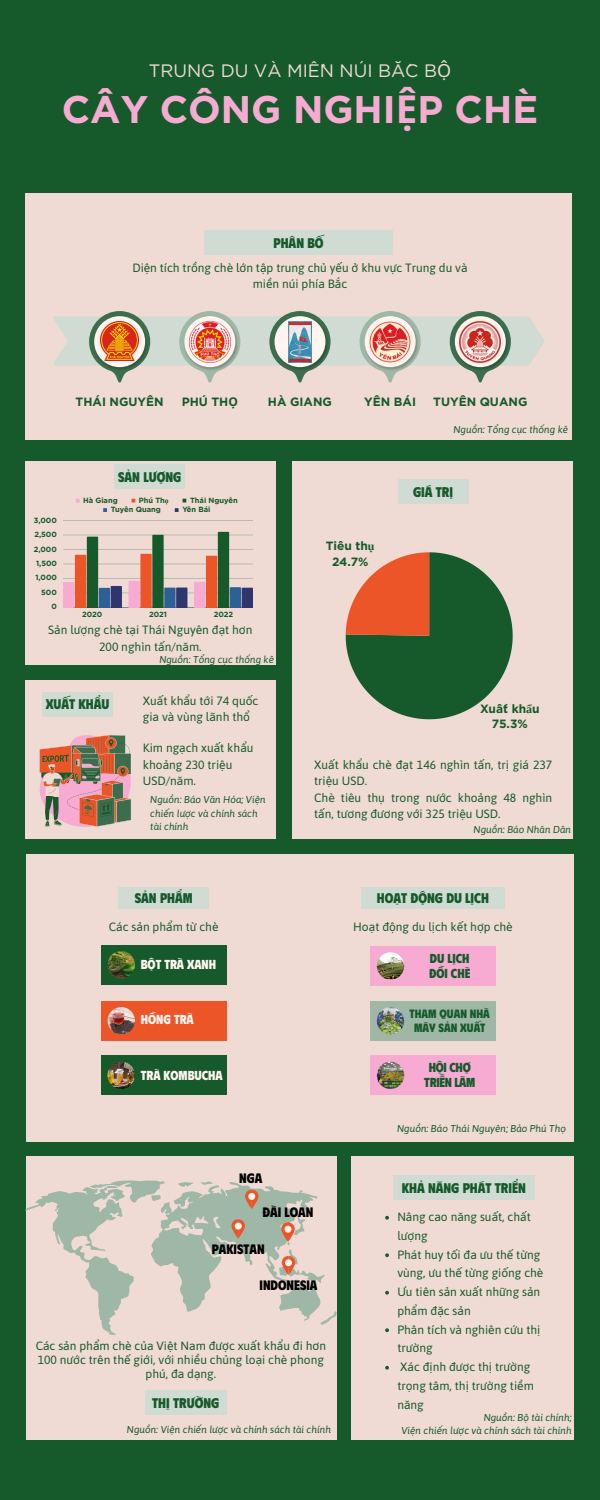
<style>
.page{position:relative;width:600px;height:1500px;background:#165a2b}
.page>*{position:absolute;margin:0;border:0;box-sizing:border-box;transform-origin:0 0}
.t1{font:700 38.5px "Gotham";color:#f7abd2}
.t2{font:18px "Gotham";color:#efdbd4}
.t3{font:800 14px "Phudu";color:#165a2b}
.t4{font:800 13.7px "Phudu";color:#000}
.t5{font:800 13px "Phudu";color:#fff4f0}
.t6{font:800 13px/15px "Phudu";letter-spacing:-.02em;color:#165a2b;text-align:center}
.t7{font:800 13px/15px "Phudu";color:#165a2b}
.t8{font:12px/16.5px "Asap";color:#165a2b}
.t9{font:700 12px/14.7px "Gotham";color:#165a2b;text-align:center}
.t10{font:800 12px/14.2px "Phudu";color:#165a2b;text-align:center}
.t11{font:italic 10px/13.5px "Asap";color:#165a2b}
.t12{font:700 7.5px "Gotham";color:#165a2b}
.s1{font-family:"Noto Sans"}
.s2{font-family:"Liberation Serif"}
</style>
<div class="page">
<div style="left:25px;top:193px;width:547px;height:247px;background:#efdbd4"></div>
<div style="left:27px;top:854px;width:546px;height:288px;background:#efdbd4"></div>
<div style="left:292px;top:462px;width:281px;height:377px;background:#efdbd4"></div>
<div style="left:27px;top:1157px;width:310px;height:283px;background:#efdbd4"></div>
<div style="left:351px;top:1157px;width:222px;height:283px;background:#efdbd4"></div>
<svg style="left:346px;top:552px;width:167px;height:167px"></svg>
<div style="left:204px;top:231px;width:189px;height:24px;background:#cfdbd3"></div>
<div style="left:25px;top:462px;width:251px;height:203px;background:#efdbd4"></div>
<div style="left:115px;top:465px;width:70px;height:24px;background:#cfdbd3"></div>
<div style="left:119px;top:887px;width:90px;height:21px;background:#cfdbd3"></div>
<div style="left:393px;top:1175px;width:142px;height:25px;background:#cfdbd3"></div>
<div style="left:145px;top:1391px;width:81px;height:24px;background:#cfdbd3"></div>
<div style="left:398px;top:480px;width:70px;height:24px;background:#cfdbd3"></div>
<svg style="left:53px;top:311px;width:491px;height:72px"></svg>
<svg style="left:76px;top:499px;width:4px;height:3px"></svg>
<svg style="left:103px;top:508px;width:4px;height:4px"></svg>
<svg style="left:175px;top:508px;width:4px;height:4px"></svg>
<hr style="left:63px;top:593px;width:190px;height:1px;background:#165a2b">
<hr style="left:63px;top:578px;width:190px;height:1px;background:#165a2b">
<hr style="left:63px;top:564px;width:190px;height:1px;background:#165a2b">
<hr style="left:63px;top:549px;width:190px;height:1px;background:#165a2b">
<hr style="left:63px;top:535px;width:190px;height:1px;background:#165a2b">
<hr style="left:63px;top:520px;width:190px;height:1px;background:#165a2b">
<hr style="left:63px;top:607px;width:190px;height:1px;background:#165a2b">
<svg style="left:63px;top:537px;width:59px;height:70px"></svg>
<svg style="left:129px;top:535px;width:58px;height:72px"></svg>
<svg style="left:194px;top:532px;width:59px;height:75px"></svg>
<div style="left:101px;top:1001px;width:125px;height:39px;background:#ec5527"></div>
<img style="left:108px;top:1007px;width:27px;height:27px;border-radius:50%">
<div style="left:370px;top:946px;width:126px;height:40px;background:#f7abd2"></div>
<img style="left:377px;top:952px;width:27px;height:28px;border-radius:50%">
<div style="left:370px;top:1001px;width:126px;height:40px;background:#9fb7a7"></div>
<img style="left:377px;top:1007px;width:27px;height:28px;border-radius:50%">
<div style="left:370px;top:1056px;width:126px;height:39px;background:#f7abd2"></div>
<img style="left:377px;top:1062px;width:27px;height:27px;border-radius:50%">
<svg style="left:25px;top:1181px;width:312px;height:154px"></svg>
<div style="left:235px;top:1223px;width:7px;height:7px;background:#fff4f0;border-radius:50%"></div>
<img style="left:101px;top:321px;width:38px;height:40px">
<img style="left:189px;top:321px;width:41px;height:41px">
<img style="left:288px;top:322px;width:24px;height:40px">
<img style="left:369px;top:321px;width:42px;height:41px">
<img style="left:460px;top:321px;width:41px;height:41px">
<div style="left:25px;top:680px;width:251px;height:159px;background:#efdbd4"></div>
<div style="left:42px;top:692px;width:71px;height:24px;background:#cfdbd3"></div>
<svg style="left:39px;top:735px;width:92px;height:92px;background:#b48877"></svg>
<div style="left:101px;top:1056px;width:125px;height:39px;background:#165a2b"></div>
<img style="left:108px;top:1062px;width:27px;height:27px;border-radius:50%">
<div style="left:101px;top:945px;width:125px;height:39px;background:#165a2b"></div>
<img style="left:108px;top:951px;width:27px;height:27px;border-radius:50%">
<div style="left:361px;top:887px;width:144px;height:21px;background:#cfdbd3"></div>
<svg style="left:385px;top:1216px;width:4px;height:4px"></svg>
<svg style="left:385px;top:1253px;width:4px;height:4px"></svg>
<svg style="left:385px;top:1291px;width:4px;height:4px"></svg>
<svg style="left:385px;top:1328px;width:4px;height:4px"></svg>
<svg style="left:385px;top:1366px;width:4px;height:4px"></svg>
<p class="t2" style="left:149px;top:60px;width:304px">TRUNG DU VÀ MIỀN NÚI BẮC B<span class="s1">Ộ</span></p>
<p class="t1" style="left:62px;top:86px;width:478px">CÂY CÔNG NGHI<span class="s1">Ệ</span>P CHÈ</p>
<p class="t3" style="left:274px;top:233px;width:51px">PHÂN BỐ</p>
<p class="t8" style="left:132px;top:259px;width:337px;text-align:center">Diện tích trồng chè lớn tập trung chủ yếu ở khu vực Trung du và miền núi phía Bắc</p>
<h5 class="t9" style="left:76px;top:394px;width:90px">THÁI NGUYÊN</h5>
<p class="t9" style="left:182px;top:394px;width:58px">PHÚ TH<span class="s1">Ọ</span></p>
<p class="t9" style="left:268px;top:394px;width:66px">HÀ GIANG</p>
<p class="t9" style="left:364px;top:394px;width:53px">YÊN BÁI</p>
<p class="t9" style="left:433px;top:394px;width:96px">TUYÊN QUANG</p>
<p class="t3" style="left:118px;top:468px;width:65px">SẢN LƯỢNG</p>
<p class="t12" style="left:34px;top:515px;width:25px">3,000</p>
<p class="t12" style="left:34px;top:530px;width:24px">2,500</p>
<p class="t12" style="left:34px;top:544px;width:25px">2,000</p>
<p class="t12" style="left:36px;top:559px;width:22px">1,500</p>
<p class="t12" style="left:35px;top:573px;width:23px">1,000</p>
<p class="t12" style="left:41px;top:588px;width:17px">500</p>
<p class="t12" style="left:51px;top:602px;width:7px">0</p>
<p class="t12" style="left:83px;top:496px;width:36px">Hà Giang</p>
<p class="t12" style="left:139px;top:496px;width:31px">Phú Th<span class="s2">ọ</span></p>
<p class="t12" style="left:190px;top:496px;width:49px">Thái Nguyên</p>
<p class="t12" style="left:111px;top:505px;width:52px">Tuyên Quang</p>
<p class="t12" style="left:182px;top:505px;width:30px">Yên Bái</p>
<p class="t12" style="left:82px;top:610px;width:22px">2020</p>
<p class="t12" style="left:149px;top:610px;width:19px">2021</p>
<p class="t12" style="left:214px;top:610px;width:21px">2022</p>
<p class="t8" style="left:48px;top:622px;width:206px;text-align:center">Sản lượng chè tại Thái Nguyên đạt hơn<br>200 nghìn tấn/năm.</p>
<h4 class="t11" style="left:159px;top:652px;width:116px">Nguồn: Tổng cục thống kê</h4>
<p class="t3" style="left:46px;top:695px;width:65px">XUẤT KHẨU</p>
<h4 class="t8" style="left:143px;top:692px;width:117px">Xuất khẩu tới 74 quốc gia và vùng lãnh thổ</h4>
<p class="t8" style="left:143px;top:740px;width:112px">Kim ngạch xuất khẩu khoảng 230 triệu<br>USD/năm.</p>
<p class="t11" style="left:150px;top:793px;width:117px">Nguồn: Báo Văn Hóa; Viện chiến lược và chính sách tài chính</p>
<p class="t3" style="left:135px;top:888px;width:59px">SẢN PHẨM</p>
<p class="t8" style="left:109px;top:918px;width:111px">Các sản phẩm từ chè</p>
<h6 class="t5" style="left:141px;top:956px;width:77px">BỘT TRÀ XANH</h6>
<p class="t5" style="left:141px;top:1011px;width:55px">HỒNG TRÀ</p>
<h4 class="t5" style="left:141px;top:1066px;width:84px">TRÀ KOMBUCHA</h4>
<p class="t4" style="left:239px;top:1169px;width:25px">NGA</p>
<p class="t11" style="left:453px;top:423px;width:116px">Nguồn: Tổng cục thống kê</p>
<p class="t9" style="left:326px;top:538px;width:50px;line-height:15.5px">Tiêu th<span class="s2">ụ<br></span>24.7%</p>
<p class="t3" style="left:413px;top:483px;width:41px">GIÁ TRỊ</p>
<p class="t9" style="left:480px;top:702px;width:61px">Xuất kh<span class="s2">ẩ</span>u<br>75.3%</p>
<p class="t8" style="left:314px;top:756px;width:240px">Xuất khẩu chè đạt 146 nghìn tấn, trị giá 237 triệu USD.</p>
<p class="t8" style="left:314px;top:789px;width:240px">Chè tiêu thụ trong nước khoảng 48 nghìn tấn, tương đương với 325 triệu USD.</p>
<h4 class="t11" style="left:474px;top:822px;width:99px">Nguồn: Báo Nhân Dân</h4>
<p class="t3" style="left:377px;top:888px;width:114px">HOẠT ĐỘNG DU LỊCH</p>
<p class="t8" style="left:353px;top:918px;width:161px">Hoạt động du lịch kết hợp chè</p>
<p class="t7" style="left:429px;top:950px;width:43px">DU LỊCH<br>ĐỒI CHÈ</p>
<p class="t10" style="left:410px;top:1006px;width:82px">THAM QUAN NHÀ<br>MÁY SẢN XUẤT</p>
<p class="t6" style="left:424px;top:1059px;width:52px">HỘI CHỢ<br>TRIỄN LÃM</p>
<h4 class="t11" style="left:397px;top:1121px;width:170px">Nguồn: Báo Thái Nguyên; Bảo Phú Thọ</h4>
<p class="t3" style="left:402px;top:1178px;width:126px">KHẢ NĂNG PHÁT TRIỂN</p>
<p class="t4" style="left:263px;top:1203px;width:52px">ĐÀI LOAN</p>
<p class="t4" style="left:212px;top:1240px;width:54px">PAKISTAN</p>
<h4 class="t4" style="left:259px;top:1276px;width:60px">INDONESIA</h4>
<p class="t8" style="left:36px;top:1338px;width:292px;line-height:14.2px;text-align:center">Các sản phẩm chè của Việt Nam được xuất khẩu đi hơn<br>100 nước trên thế giới, với nhiều chủng loại chè phong phú, đa dạng.</p>
<p class="t3" style="left:152px;top:1394px;width:69px">THỊ TRƯỜNG</p>
<p class="t11" style="left:127px;top:1422px;width:206px">Nguồn: Viện chiến lược và chính sách tài chính</p>
<p class="t8" style="left:397px;top:1207px;width:135px;line-height:18.8px">Nâng cao năng suất, chất lượng</p>
<h5 class="t8" style="left:397px;top:1245px;width:148px;line-height:18.8px">Phát huy tối đa ưu thế từng vùng, ưu thế từng giống chè</h5>
<h5 class="t8" style="left:397px;top:1282px;width:144px;line-height:18.8px">Ưu tiên sản xuất những sản phẩm đặc sản</h5>
<h5 class="t8" style="left:397px;top:1320px;width:145px;line-height:18.8px">Phân tích và nghiên cứu thị trường</h5>
<h5 class="t8" style="left:397px;top:1357px;width:138px;line-height:18.8px">Xác định được thị trường trọng tâm, thị trường tiềm năng</h5>
<h4 class="t11" style="left:484px;top:1411px;width:90px">Nguồn: Bộ tài chính;</h4>
<p class="t11" style="left:401px;top:1424px;width:172px">Viện chiến lược và chính sách tài chính</p>
</div>
